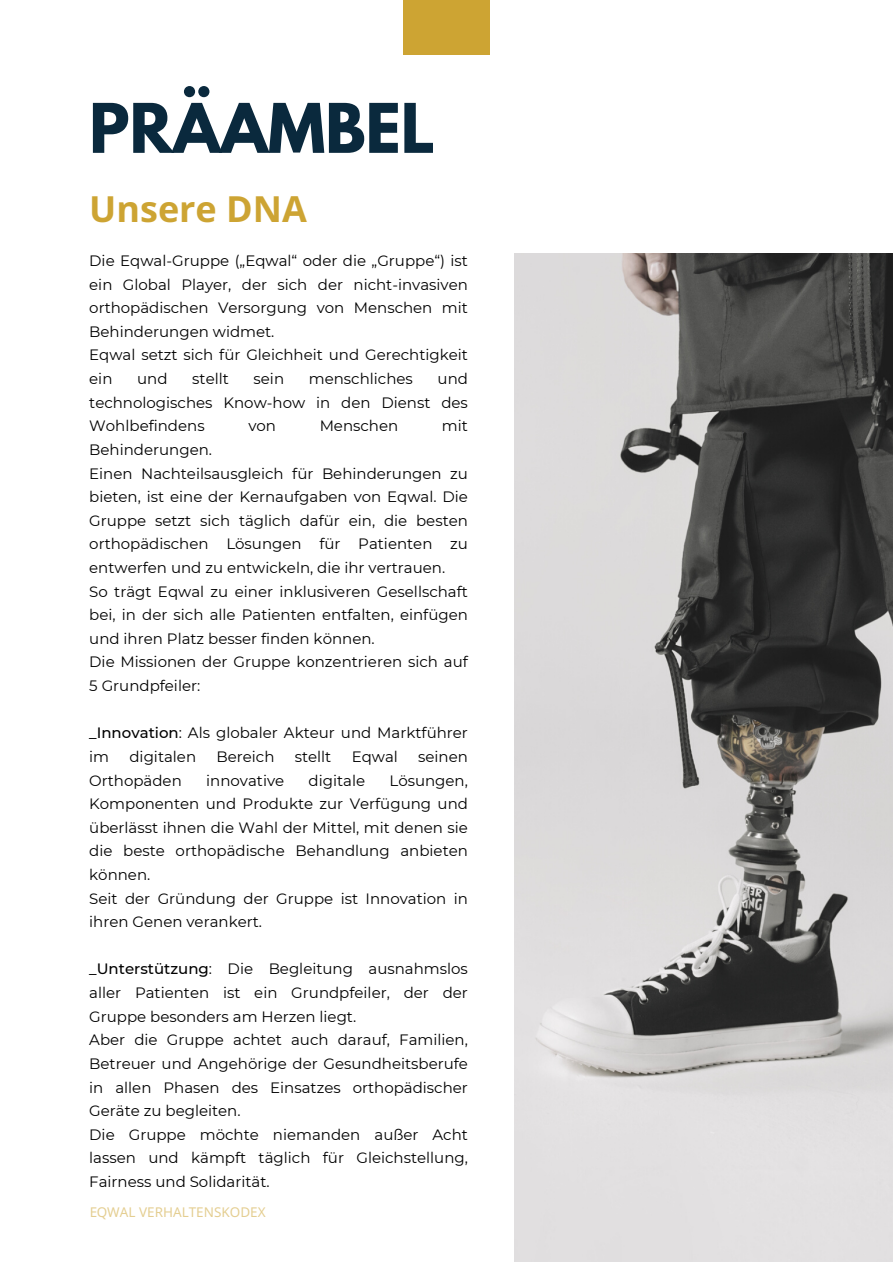
<style>
.page{position:relative;width:893px;height:1264px;background:#fff}
.page>*{position:absolute;margin:0;border:0;box-sizing:border-box;transform-origin:0 0}
.t1{font:700 60.6px "League Spartan";color:#0a293d}
.t2{font:700 36px "Noto Sans";color:#cda433}
.t3{font:15px/23.5px "Montserrat";color:#000;text-align:justify}
.t4{font:13.5px "Noto Sans";color:#cda433}
.s1{font-weight:500}
</style>
<div class="page">
<img style="left:514px;top:253px;width:378px;height:1008px">
<div style="left:403px;top:0;width:86px;height:55px;background:#cda433"></div>
<p class="t1" style="left:89px;top:98px;width:347px">PRÄAMBEL</p>
<p class="t2" style="left:89px;top:183px;width:219px">Unsere DNA</p>
<p class="t3" style="left:89px;top:249px;width:380px">Die Eqwal-Gruppe („Eqwal“ oder die „Gruppe“) ist ein Global Player, der sich der nicht-invasiven orthopädischen Versorgung von Menschen mit Behinderungen widmet.</p>
<p class="t3" style="left:89px;top:343px;width:380px">Eqwal setzt sich für Gleichheit und Gerechtigkeit ein</p>
<p class="t3" style="left:89px;top:367px;width:380px;text-indent:348px">und technologisches Know-how in den Dienst des Wohlbefindens</p>
<p class="t3" style="left:137px;top:367px;width:32px">und</p>
<p class="t3" style="left:192px;top:367px;width:38px">stellt</p>
<p class="t3" style="left:253px;top:367px;width:32px">sein</p>
<p class="t3" style="left:309px;top:367px;width:105px">menschliches</p>
<p class="t3" style="left:248px;top:414px;width:29px">von</p>
<p class="t3" style="left:319px;top:414px;width:80px">Menschen</p>
<p class="t3" style="left:442px;top:414px;width:28px">mit</p>
<p class="t3" style="left:89px;top:438px;width:124px">Behinderungen.</p>
<p class="t3" style="left:89px;top:461px;width:380px">Einen Nachteilsausgleich für Behinderungen zu bieten, ist eine der Kernaufgaben von Eqwal. Die Gruppe setzt sich täglich dafür ein, die besten orthopädischen Lösungen für Patienten zu entwerfen und zu entwickeln, die ihr vertrauen.</p>
<p class="t3" style="left:89px;top:579px;width:380px">So trägt Eqwal zu einer inklusiveren Gesellschaft bei, in der sich alle Patienten entfalten, einfügen und ihren Platz besser finden können.</p>
<p class="t3" style="left:89px;top:650px;width:380px">Die Missionen der Gruppe konzentrieren sich auf<br>5 Grundpfeiler:</p>
<p class="t3" style="left:89px;top:721px;width:380px"><span class="s1">_Innovation</span>: Als globaler Akteur und Marktführer im</p>
<p class="t3" style="left:129px;top:744px;width:68px">digitalen</p>
<p class="t3" style="left:216px;top:744px;width:60px">Bereich</p>
<p class="t3" style="left:295px;top:744px;width:38px">stellt</p>
<p class="t3" style="left:351px;top:744px;width:48px">Eqwal</p>
<p class="t3" style="left:418px;top:744px;width:51px">seinen</p>
<p class="t3" style="left:89px;top:768px;width:94px">Orthopäden</p>
<p class="t3" style="left:206px;top:768px;width:79px">innovative</p>
<p class="t3" style="left:308px;top:768px;width:58px">digitale</p>
<p class="t3" style="left:89px;top:768px;width:380px;text-indent:300px">Lösungen, Komponenten und Produkte zur Verfügung und überlässt ihnen die Wahl der Mittel, mit denen sie die beste orthopädische Behandlung anbieten können.</p>
<p class="t3" style="left:89px;top:886px;width:380px">Seit der Gründung der Gruppe ist Innovation in ihren Genen verankert.</p>
<p class="t3" style="left:89px;top:957px;width:380px"><span class="s1">_Unterstützung</span>: Die Begleitung ausnahmslos aller Patienten ist ein Grundpfeiler, der der Gruppe besonders am Herzen liegt.</p>
<p class="t3" style="left:89px;top:1028px;width:380px">Aber die Gruppe achtet auch darauf, Familien, Betreuer und Angehörige der Gesundheitsberufe in allen Phasen des Einsatzes orthopädischer Geräte zu begleiten.</p>
<p class="t3" style="left:89px;top:1122px;width:380px">Die Gruppe möchte niemanden außer Acht lassen und kämpft täglich für Gleichstellung, Fairness und Solidarität.</p>
<p class="t4" style="left:89px;top:1202px;width:178px">EQWAL VERHALTENSKODEX</p>
</div>
